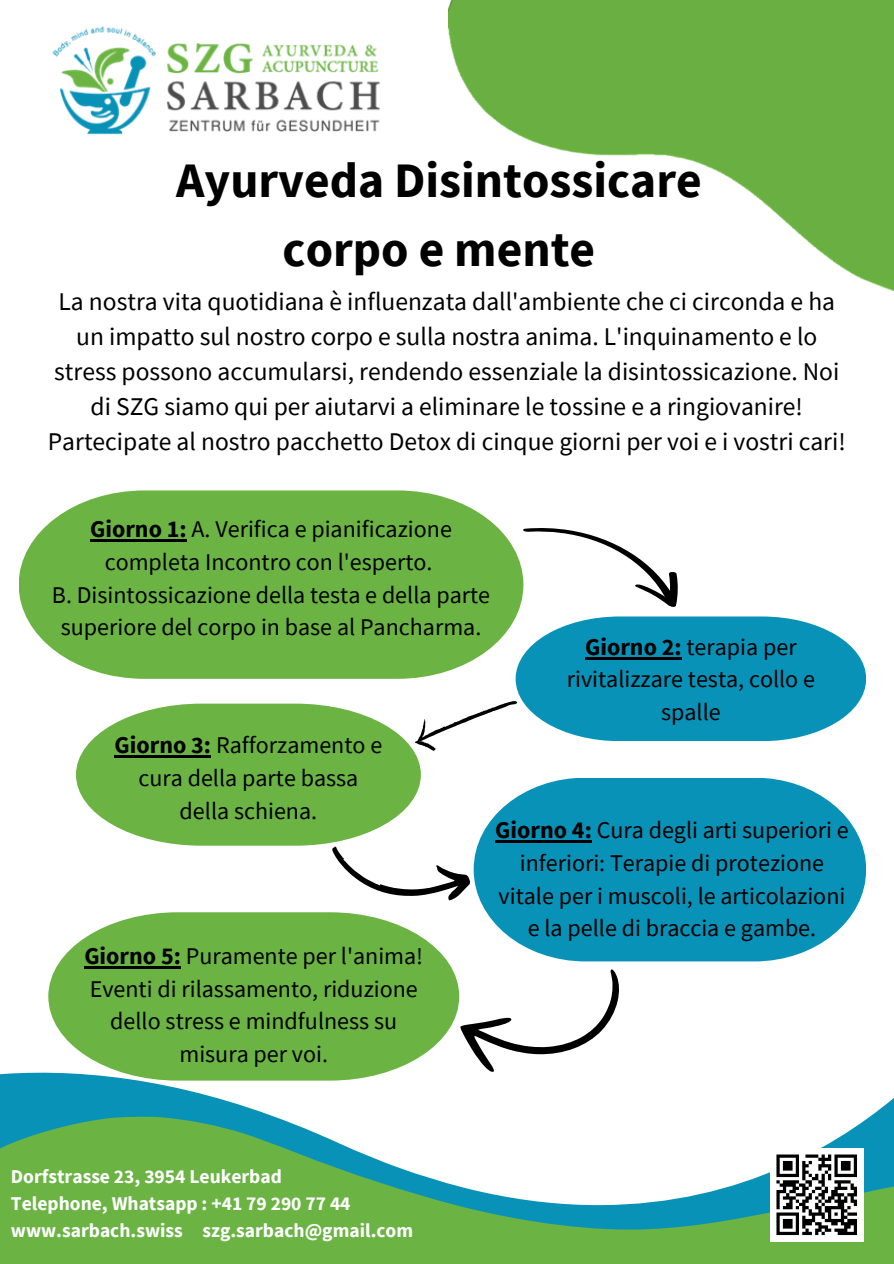
<style>
.page{position:relative;width:894px;height:1264px;background:#fff}
.page>*{position:absolute;margin:0;border:0;box-sizing:border-box;transform-origin:0 0}
.t1{font:700 49.5px/68.7px "Source Sans Pro";color:#000;text-align:center}
.t2{font:25.5px/34.8px "Source Sans Pro";color:#000;text-align:center}
.t3{font:24px/32.7px "Source Sans Pro";color:#000;text-align:center}
.t4{font:700 19.5px "Source Sans Pro";color:#fff}
.s1{font-weight:700}
</style>
<div class="page">
<svg style="left:0;top:1072px;width:893px;height:44px"></svg>
<svg style="left:0;top:1116px;width:893px;height:147px;fill:#6bb443"></svg>
<div style="left:769px;top:1148px;width:94px;height:93px;background:#fff"></div>
<svg style="left:776px;top:1154px;width:80px;height:80px"></svg>
<hr style="left:837px;top:1231px;width:19px;height:3px;background:#000">
<img style="left:448px;top:0;width:445px;height:290px">
<img style="left:52px;top:26px;width:329px;height:109px">
<svg style="left:19px;top:490px;width:501px;height:188px;background:#77ba52"></svg>
<svg style="left:76px;top:703px;width:344px;height:142px;background:#80bf5e"></svg>
<svg style="left:473px;top:778px;width:392px;height:183px;background:#259ec0"></svg>
<svg style="left:48px;top:912px;width:411px;height:168px;background:#7dbd5b"></svg>
<svg style="left:516px;top:506px;width:162px;height:102px"></svg>
<svg style="left:409px;top:616px;width:456px;height:140px"></svg>
<svg style="left:332px;top:846px;width:138px;height:55px"></svg>
<svg style="left:460px;top:969px;width:159px;height:103px"></svg>
<hr style="left:90px;top:539px;width:97px;height:3px;background:#000">
<hr style="left:585px;top:657px;width:96px;height:2px;background:#000">
<hr style="left:115px;top:755px;width:96px;height:3px;background:#000">
<hr style="left:495px;top:840px;width:96px;height:2px;background:#000">
<hr style="left:84px;top:966px;width:97px;height:2px;background:#000">
<h1 class="t1" style="left:176px;top:145px;width:527px">Ayurveda Disintossicare corpo e mente</h1>
<h2 class="t2" style="left:48px;top:283px;width:799px">La nostra vita quotidiana è influenzata dall'ambiente che ci circonda e ha un impatto sul nostro corpo e sulla nostra anima. L'inquinamento e lo stress possono accumularsi, rendendo essenziale la disintossicazione. Noi di SZG siamo qui per aiutarvi a eliminare le tossine e a ringiovanire!<br>Partecipate al nostro pacchetto Detox di cinque giorni per voi e i vostri cari!</h2>
<p class="t3" style="left:52px;top:512px;width:439px"><span class="s1">Giorno 1:</span> A. Verifica e pianificazione completa Incontro con l'esperto.<br>B. Disintossicazione della testa e della parte superiore del corpo in base al Pancharma.</p>
<h2 class="t3" style="left:566px;top:629px;width:250px"><span class="s1">Giorno 2:</span> terapia per rivitalizzare testa, collo e spalle</h2>
<h2 class="t3" style="left:115px;top:728px;width:269px"><span class="s1">Giorno 3:</span> Rafforzamento e cura della parte bassa della schiena.</h2>
<h2 class="t3" style="left:84px;top:939px;width:340px"><span class="s1">Giorno 5:</span> Puramente per l'anima!<br>Eventi di rilassamento, riduzione dello stress e mindfulness su misura per voi.</h2>
<h2 class="t4" style="left:11px;top:1163px;width:272px">Dorfstrasse 23, 3954 Leukerbad</h2>
<h2 class="t4" style="left:11px;top:1190px;width:341px">Telephone, Whatsapp : +41 79 290 77 44</h2>
<p class="t4" style="left:11px;top:1217px;width:403px">www.sarbach.swiss szg.sarbach@gmail.com</p>
<p class="t3" style="left:495px;top:813px;width:355px"><span class="s1">Giorno 4:</span> Cura degli arti superiori e inferiori: Terapie di protezione vitale per i muscoli, le articolazioni e la pelle di braccia e gambe.</p>
</div>
